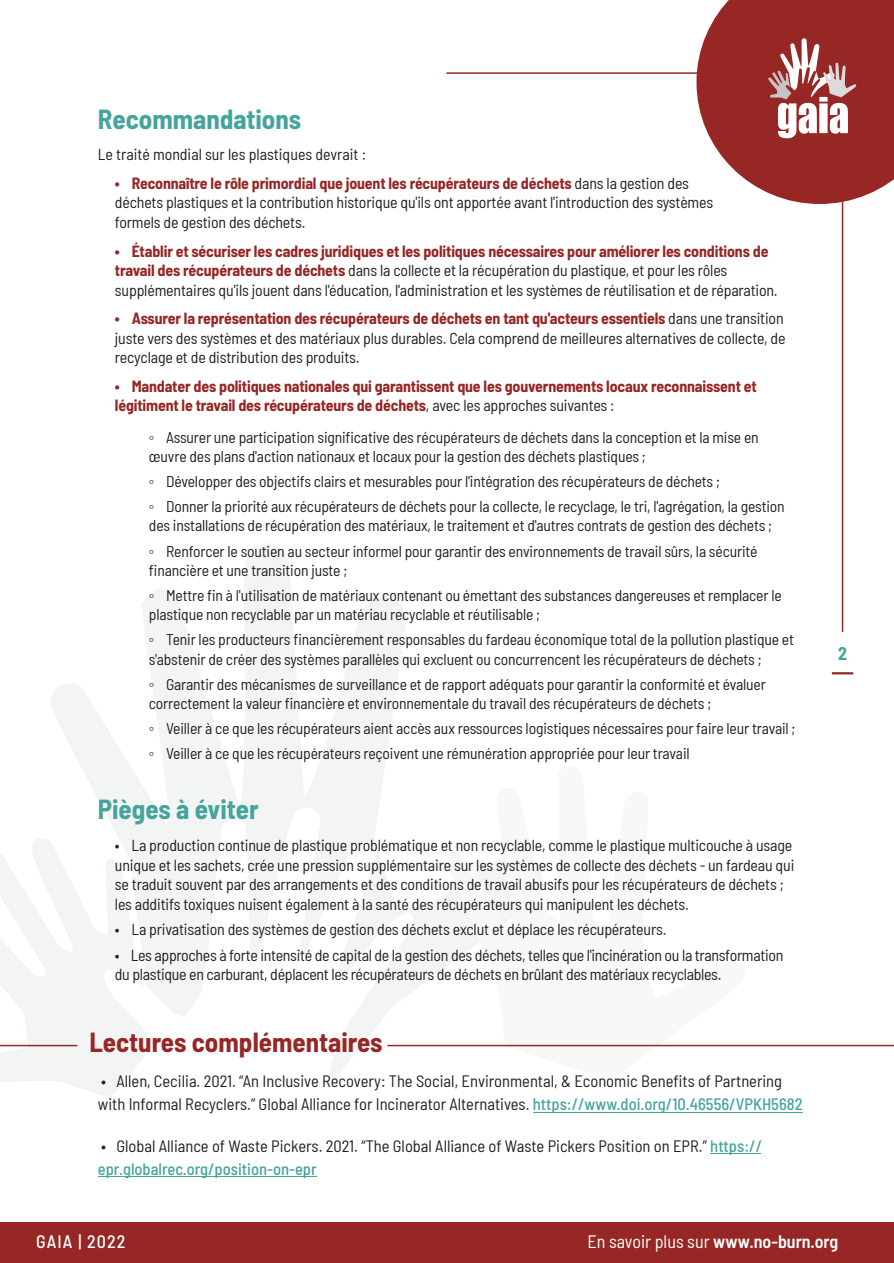
<style>
.page{position:relative;width:894px;height:1263px;background:#fff}
.page>*{position:absolute;margin:0;border:0;box-sizing:border-box;transform-origin:0 0}
.t1{font:700 semi-condensed 27px "Barlow";color:#45a49b}
.t2{font:700 semi-condensed 27px "Barlow";color:#962725}
.t3{font:semi-condensed 18px "Barlow";color:#fff}
.t4{font:500 semi-condensed 18px "Barlow";letter-spacing:.06em;color:#fff}
.t5{font:700 semi-condensed 18px "Barlow";color:#45a49b}
.t6{font:semi-condensed 16.5px/23.1px "Barlow";color:#231f20}
.t7{font:semi-condensed 15.9px/19.5px "Barlow";letter-spacing:-.01em;color:#231f20}
.t8{font:700 semi-condensed 15.9px/19.5px "Barlow";letter-spacing:-.01em;color:#962725}
.t9{font:semi-condensed 15.6px/25.2px "Barlow";letter-spacing:-.01em;color:#231f20}
.s1{font-weight:700;color:#962725}
.s2{font-weight:400;color:#231f20}
.s3{font-family:"Microsoft Sans Serif";font-stretch:normal}
.s4{font-weight:500;color:#45a49b}
.s5{font-weight:600}
</style>
<div class="page">
<hr style="left:841px;top:172px;width:2px;height:459px;background:#962725">
<hr style="left:446px;top:72px;width:266px;height:2px;background:#962725">
<img style="left:695px;top:0;width:198px;height:205px">
<div style="left:0;top:1223px;width:893px;height:40px;background:#962725"></div>
<svg style="left:832px;top:672px;width:19px;height:2px"></svg>
<hr style="left:532px;top:1112px;width:270px;height:1px;background:#45a49b">
<hr style="left:710px;top:1153px;width:51px;height:1px;background:#45a49b">
<hr style="left:98px;top:1176px;width:219px;height:1px;background:#45a49b">
<hr style="left:388px;top:1045px;width:505px;height:1px;background:#962725">
<hr style="left:0;top:1045px;width:77px;height:1px;background:#962725">
<h1 class="t1" style="left:98px;top:102px;width:205px">Recommandations</h1>
<p class="t7" style="left:98px;top:144px;width:269px">Le traité mondial sur les plastiques devrait :</p>
<p class="t7" style="left:115px;top:173px;width:599px"><span class="s1">• Reconnaître le rôle primordial que jouent les récupérateurs de déchets</span> dans la gestion des déchets plastiques et la contribution historique qu'ils ont apportée avant l'introduction des systèmes formels de gestion des déchets.</p>
<p class="t7" style="left:115px;top:240px;width:664px"><span class="s1">• Établir et sécuriser les cadres juridiques et les politiques nécessaires pour améliorer les conditions de travail des récupérateurs de déchets</span> dans la collecte et la récupération du plastique, et pour les rôles supplémentaires qu'ils jouent dans l'éducation, l'administration et les systèmes de réutilisation et de réparation.</p>
<p class="t7" style="left:115px;top:308px;width:672px;text-align:justify"><span class="s1">• Assurer la représentation des récupérateurs de déchets en tant qu'acteurs essentiels</span> dans une transition juste vers des systèmes et des matériaux plus durables. Cela comprend de meilleures alternatives de collecte, de recyclage et de distribution des produits.</p>
<p class="t8" style="left:115px;top:376px;width:643px">• Mandater des politiques nationales qui garantissent que les gouvernements locaux reconnaissent et légitiment le travail des récupérateurs de déchets<span class="s2">, avec les approches suivantes :</span></p>
<p class="t9" style="left:149px;top:427px;width:611px;line-height:19.2px"><span class="s3">◦</span> Assurer une participation significative des récupérateurs de déchets dans la conception et la mise en œuvre des plans d'action nationaux et locaux pour la gestion des déchets plastiques ;</p>
<p class="t9" style="left:149px;top:468px;width:637px"><span class="s3">◦</span> Développer des objectifs clairs et mesurables pour l'intégration des récupérateurs de déchets ;<br><span class="s3">◦</span> Donner la priorité aux récupérateurs de déchets pour la collecte, le recyclage, le tri, l'agrégation, la gestion</p>
<p class="t9" style="left:149px;top:512px;width:624px">des installations de récupération des matériaux, le traitement et d'autres contrats de gestion des déchets ; <span class="s3">◦</span> Renforcer le soutien au secteur informel pour garantir des environnements de travail sûrs, la sécurité</p>
<p class="t9" style="left:149px;top:557px;width:634px">financière et une transition juste ;<br><span class="s3">◦</span> Mettre fin à l'utilisation de matériaux contenant ou émettant des substances dangereuses et remplacer le</p>
<p class="t9" style="left:149px;top:601px;width:646px">plastique non recyclable par un matériau recyclable et réutilisable ;<br><span class="s3">◦</span> Tenir les producteurs financièrement responsables du fardeau économique total de la pollution plastique et</p>
<p class="t9" style="left:149px;top:646px;width:618px">s'abstenir de créer des systèmes parallèles qui excluent ou concurrencent les récupérateurs de déchets ; <span class="s3">◦</span> Garantir des mécanismes de surveillance et de rapport adéquats pour garantir la conformité et évaluer</p>
<p class="t9" style="left:149px;top:690px;width:647px">correctement la valeur financière et environnementale du travail des récupérateurs de déchets ;<br><span class="s3">◦</span> Veiller à ce que les récupérateurs aient accès aux ressources logistiques nécessaires pour faire leur travail ; <span class="s3">◦</span> Veiller à ce que les récupérateurs reçoivent une rémunération appropriée pour leur travail</p>
<h1 class="t1" style="left:98px;top:792px;width:162px">Pièges à éviter</h1>
<p class="t7" style="left:115px;top:835px;width:680px">• La production continue de plastique problématique et non recyclable, comme le plastique multicouche à usage unique et les sachets, crée une pression supplémentaire sur les systèmes de collecte des déchets - un fardeau qui se traduit souvent par des arrangements et des conditions de travail abusifs pour les récupérateurs de déchets ; les additifs toxiques nuisent également à la santé des récupérateurs qui manipulent les déchets.</p>
<p class="t7" style="left:115px;top:919px;width:553px">• La privatisation des systèmes de gestion des déchets exclut et déplace les récupérateurs.</p>
<p class="t7" style="left:115px;top:945px;width:669px">• Les approches à forte intensité de capital de la gestion des déchets, telles que l'incinération ou la transformation du plastique en carburant, déplacent les récupérateurs de déchets en brûlant des matériaux recyclables.</p>
<h1 class="t2" style="left:89px;top:1025px;width:294px">Lectures complémentaires</h1>
<p class="t6" style="left:98px;top:1069px;width:706px">• Allen, Cecilia. 2021. “An Inclusive Recovery: The Social, Environmental, &amp; Economic Benefits of Partnering with Informal Recyclers.” Global Alliance for Incinerator Alternatives. <span class="s4">https://www.doi.org/10.46556/VPKH5682</span></p>
<p class="t6" style="left:98px;top:1133px;width:665px">• Global Alliance of Waste Pickers. 2021. “The Global Alliance of Waste Pickers Position on EPR.” <span class="s4">https:// epr.globalrec.org/position-on-epr</span></p>
<p class="t5" style="left:837px;top:642px;width:10px">2</p>
<p class="t4" style="left:36px;top:1230px;width:91px">GAIA | 2022</p>
<p class="t3" style="left:587px;top:1230px;width:252px">En savoir plus sur <span class="s5">www.no-burn.org</span></p>
</div>
